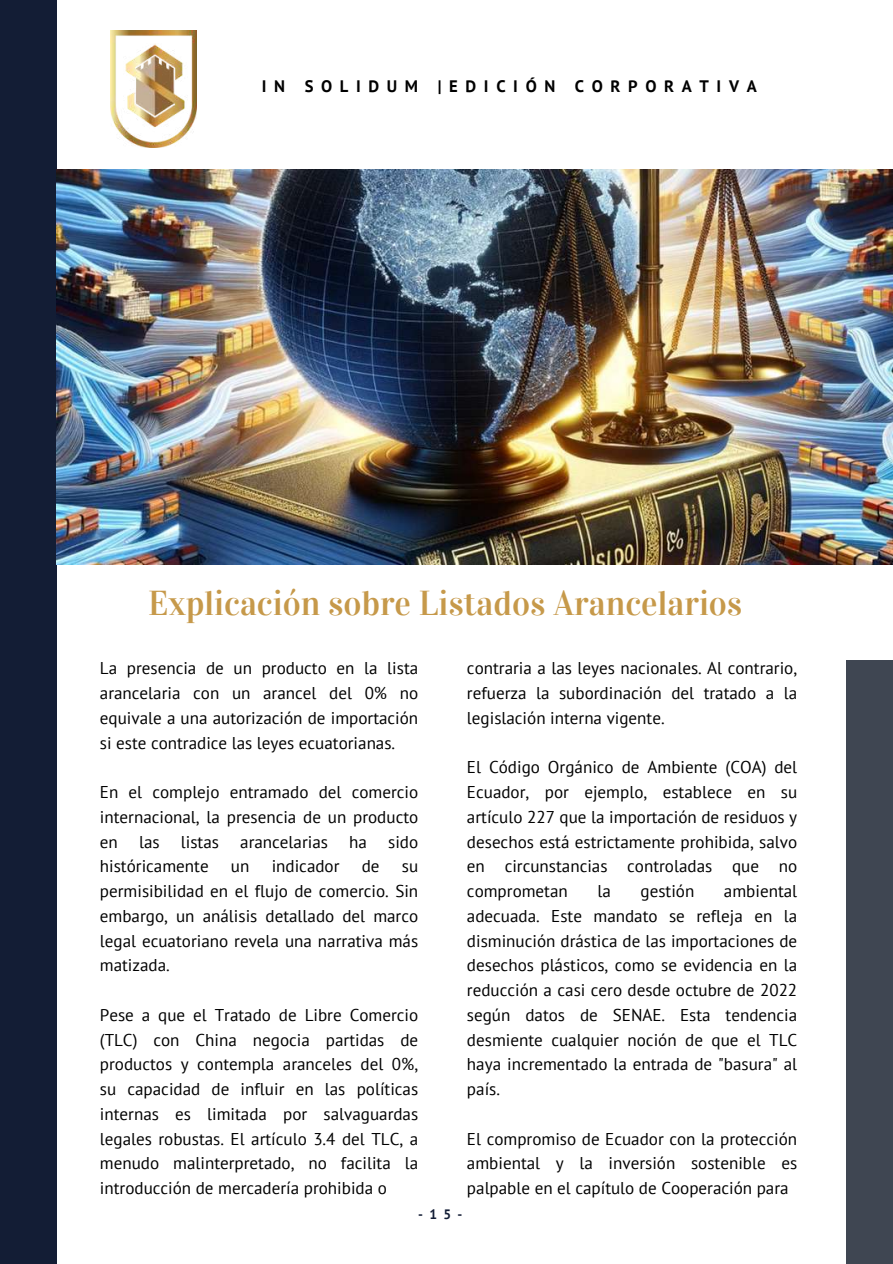
<style>
.page{position:relative;width:893px;height:1264px;background:#fff}
.page>*{position:absolute;margin:0;border:0;box-sizing:border-box;transform-origin:0 0}
.t1{font:34.5px "Vidaloka";color:#c6994a}
.t2{font:17.1px/24.8px "PT Sans";color:#000;text-align:justify}
.t3{font:700 16.65px "PT Sans";letter-spacing:.46em;color:#000}
.t4{font:700 13.65px "PT Sans";color:#131d35}
</style>
<div class="page">
<div style="left:0;top:0;width:56px;height:1263px;background:#131d35"></div>
<div style="left:845px;top:660px;width:47px;height:603px;background:#3f4652"></div>
<img style="left:110px;top:31px;width:87px;height:117px">
<img style="left:57px;top:169px;width:835px;height:395px">
<p class="t3" style="left:262px;top:75px;width:496px">IN SOLIDUM |EDICIÓN CORPORATIVA</p>
<h1 class="t1" style="left:148px;top:582px;width:595px">Explicación sobre Listados Arancelarios</h1>
<p class="t2" style="left:100px;top:655px;width:320px">La presencia de un producto en la lista arancelaria con un arancel del 0% no equivale a una autorización de importación si este contradice las leyes ecuatorianas.</p>
<p class="t2" style="left:100px;top:779px;width:320px">En el complejo entramado del comercio internacional, la presencia de un producto en las listas arancelarias ha sido históricamente</p>
<p class="t2" style="left:231px;top:853px;width:20px">un</p>
<p class="t2" style="left:272px;top:853px;width:69px">indicador</p>
<p class="t2" style="left:362px;top:853px;width:19px">de</p>
<p class="t2" style="left:100px;top:853px;width:320px;text-indent:302px">su permisibilidad en el flujo de comercio. Sin embargo, un análisis detallado del marco legal ecuatoriano revela una narrativa más matizada.</p>
<p class="t2" style="left:100px;top:1002px;width:320px">Pese a que el Tratado de Libre Comercio (TLC) con China negocia partidas de productos y contempla aranceles del 0%, su capacidad de influir en las políticas internas es limitada por salvaguardas legales robustas. El artículo 3.4 del TLC, a menudo malinterpretado, no facilita la introducción de mercadería prohibida o</p>
<p class="t2" style="left:467px;top:655px;width:332px">contraria a las leyes nacionales. Al contrario, refuerza la subordinación del tratado a la legislación interna vigente.</p>
<p class="t2" style="left:467px;top:754px;width:332px">El Código Orgánico de Ambiente (COA) del Ecuador, por ejemplo, establece en su artículo 227 que la importación de residuos y desechos está estrictamente prohibida, salvo en circunstancias controladas que no comprometan</p>
<p class="t2" style="left:597px;top:878px;width:15px">la</p>
<p class="t2" style="left:640px;top:878px;width:55px">gestión</p>
<p class="t2" style="left:467px;top:878px;width:332px;text-indent:257px">ambiental adecuada. Este mandato se refleja en la disminución drástica de las importaciones de desechos plásticos, como se evidencia en la reducción a casi cero desde octubre de 2022 según datos de SENAE. Esta tendencia desmiente cualquier noción de que el TLC haya incrementado la entrada de "basura" al país.</p>
<p class="t2" style="left:467px;top:1125px;width:332px">El compromiso de Ecuador con la protección ambiental y la inversión sostenible es palpable en el capítulo de Cooperación para</p>
<p class="t4" style="left:418px;top:1204px;width:46px">-15-</p>
</div>
